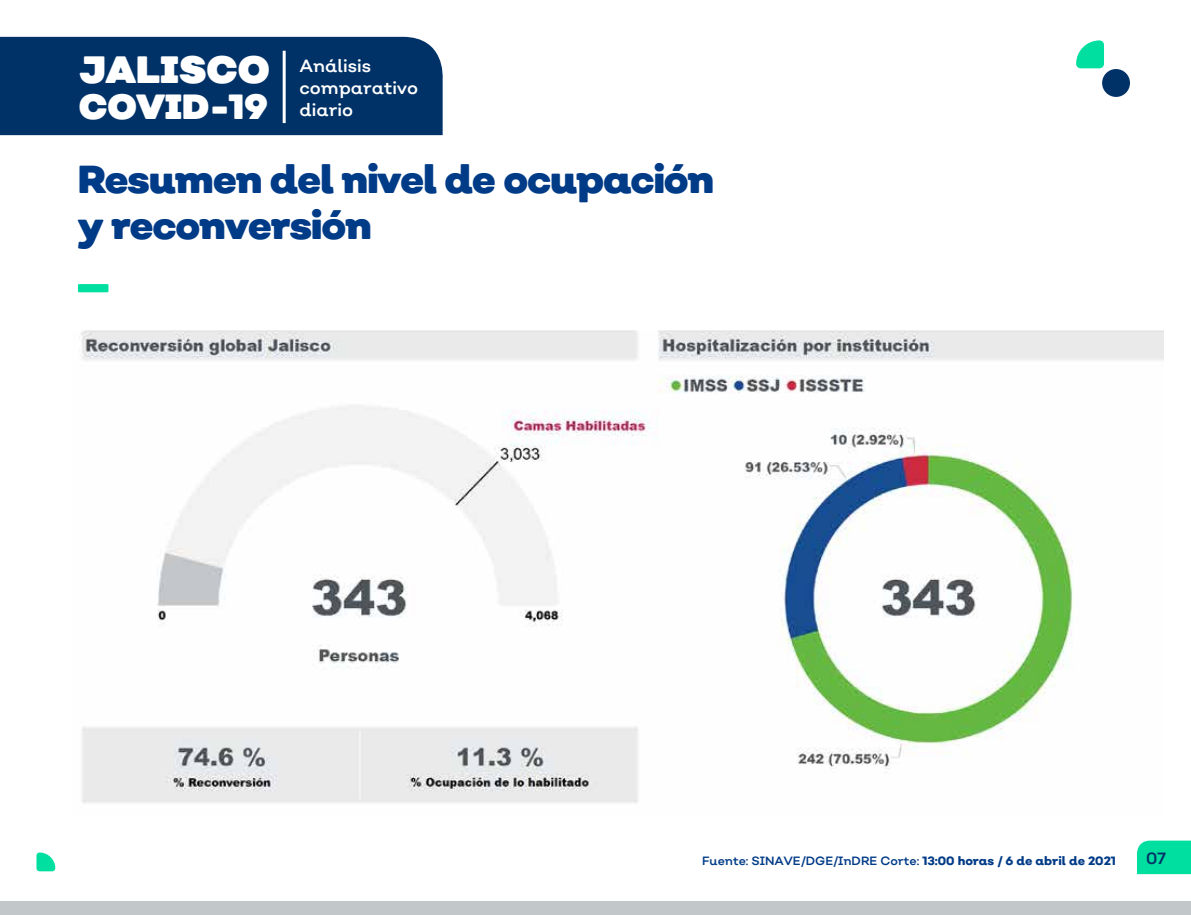
<style>
.page{position:relative;width:1191px;height:915px;background:#fff}
.page>*{position:absolute;margin:0;border:0;box-sizing:border-box;transform-origin:0 0}
.t1{font:900 50.7px "Nutmeg";color:#00df9f}
.t2{font:900 39px/45.9px "Nutmeg";letter-spacing:-.03em;color:#003b87}
.t3{font:900 38.1px "Nutmeg";color:#fff}
.t4{font:900 34.95px "Nutmeg";color:#fff}
.t5{font:17.7px/22.4px "Nutmeg";color:#fff}
.t6{font:16.35px "Nutmeg";color:#003268}
.t7{font:12px "Nutmeg";color:#003b87}
.s1{font-weight:800}
</style>
<div class="page">
<img style="left:79px;top:330px;width:1084px;height:473px">
<div style="left:0;top:37px;width:443px;height:98px;background:#003268"></div>
<div style="left:0;top:901px;width:1191px;height:13px;background:#c2c7ca"></div>
<div style="left:1137px;top:840px;width:54px;height:33px;background:#00df9f"></div>
<svg style="left:1076px;top:40px;width:28px;height:28px"></svg>
<div style="left:36px;top:852px;width:19px;height:19px;background:#00df9f;border-radius:3px"></div>
<div style="left:1102px;top:69px;width:28px;height:28px;background:#003268;border-radius:50%"></div>
<hr style="left:283px;top:51px;width:3px;height:72px;background:#fff">
<h3 class="t3" style="left:79px;top:44px;width:192px">JALISCO</h3>
<h3 class="t4" style="left:79px;top:84px;width:191px">COVID-19</h3>
<h3 class="t5" style="left:299px;top:54px;width:120px">Análisis comparativo diario</h3>
<h2 class="t2" style="left:78px;top:157px;width:638px">Resumen del nivel de ocupación y reconversión</h2>
<h1 class="t1" style="left:78px;top:228px;width:32px">_</h1>
<p class="t7" style="left:702px;top:852px;width:415px">Fuente: SINAVE/DGE/InDRE Corte: <span class="s1">13:00 horas / 6 de abril de 2021</span></p>
<h3 class="t6" style="left:1146px;top:847px;width:21px">07</h3>
</div>
